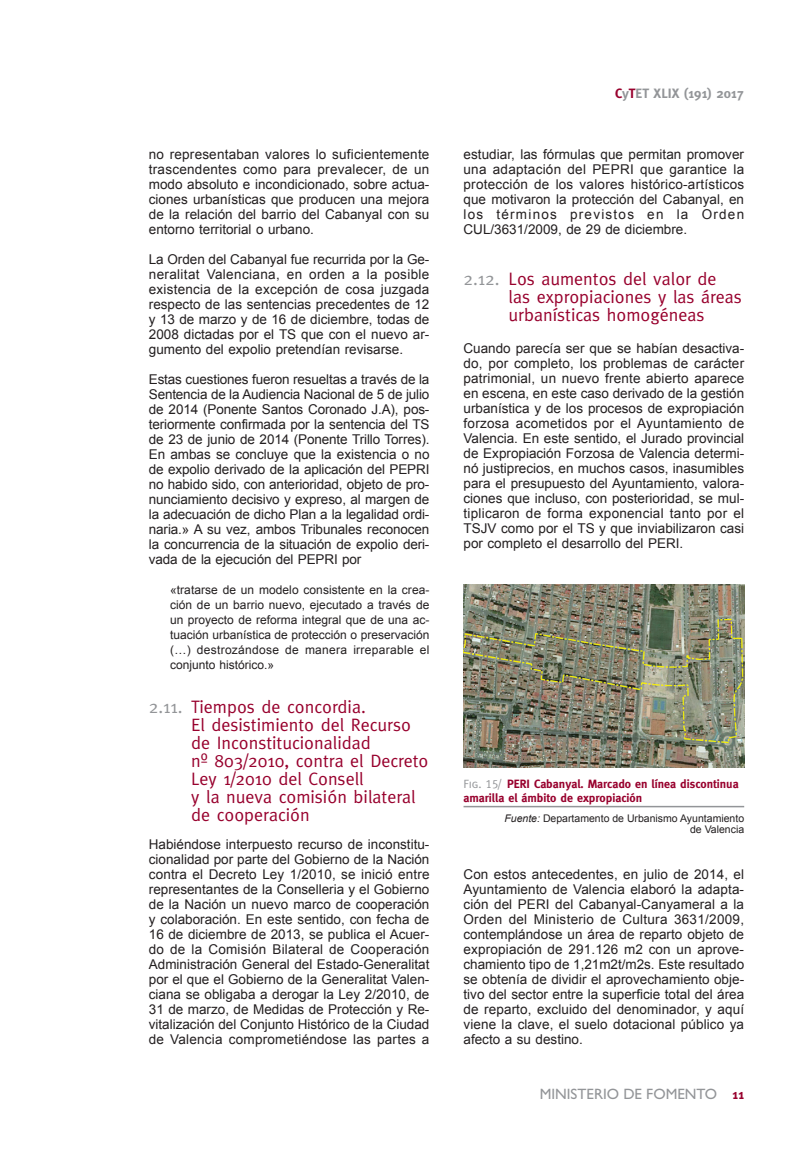
<style>
.page{position:relative;width:808px;height:1149px;background:#fff}
.page>*{position:absolute;margin:0;border:0;box-sizing:border-box;transform-origin:0 0}
.t1{font:18px/18px "Meta";color:#98012d}
.t2{font:15px "Gill Sans";color:#939598}
.t3{font:13.5px/15px "Arial";color:#231f20;text-align:justify}
.t4{font:700 13.5px "Meta";color:#939598}
.t5{font:12px/15px "Arial";letter-spacing:.025em;color:#231f20;text-align:justify}
.t6{font:700 12px/13.2px "Meta";color:#98012d}
.t7{font:10.5px/11.6px "Arial";color:#231f20;text-align:right}
.s1{color:#939598}
.s2{color:#98012d}
.s3{font-family:"Meta Caps";font-weight:400;color:#939598}
.s4{font-style:italic}
.s5{font-family:"Meta";font-weight:700;font-size:13.5px;color:#98012d}
</style>
<div class="page">
<hr style="left:463px;top:805px;width:281px;height:2px;background:#939598">
<img style="left:463px;top:584px;width:281px;height:183px">
<p class="t3" style="left:149px;top:147px;width:282px">no representaban valores lo suficientemente trascendentes como para prevalecer, de un modo absoluto e incondicionado, sobre actua&shy;ciones urbanísticas que producen una mejora de la relación del barrio del Cabanyal con su entorno territorial o urbano.</p>
<p class="t3" style="left:149px;top:252px;width:282px">La Orden del Cabanyal fue recurrida por la Ge&shy;neralitat Valenciana, en orden a la posible existencia de la excepción de cosa juzgada respecto de las sentencias precedentes de 12 y 13 de marzo y de 16 de diciembre, todas de 2008 dictadas por el TS que con el nuevo ar&shy;gumento del expolio pretendían revisarse.</p>
<p class="t3" style="left:149px;top:372px;width:282px">Estas cuestiones fueron resueltas a través de la Sentencia de la Audiencia Nacional de 5 de julio de 2014 (Ponente Santos Coronado J.A), pos&shy;teriormente confirmada por la sentencia del TS de 23 de junio de 2014 (Ponente Trillo Torres).<br>En ambas se concluye que la existencia o no de expolio derivado de la aplicación del PEPRI no habido sido, con anterioridad, objeto de pro&shy;nunciamiento decisivo y expreso, al margen de la adecuación de dicho Plan a la legalidad ordi&shy;naria.» A su vez, ambos Tribunales reconocen la concurrencia de la situación de expolio deri&shy;vada de la ejecución del PEPRI por</p>
<p class="t5" style="left:170px;top:582px;width:261px">«tratarse de un modelo consistente en la crea&shy;ción de un barrio nuevo, ejecutado a través de un proyecto de reforma integral que de una ac&shy;tuación urbanística de protección o preservación (…) destrozándose de manera irreparable el conjunto histórico.»</p>
<h1 class="t1" style="left:191px;top:698px;width:239px;text-indent:-42px"><span class="s1">2.11.</span> Tiempos de concordia.<br>El desistimiento del Recurso de Inconstitucionalidad<br>nº 803/2010, contra el Decreto<br>Ley 1/2010 del Consell<br>y la nueva comisión bilateral de cooperación</h1>
<p class="t3" style="left:149px;top:836px;width:282px">Habiéndose interpuesto recurso de inconstitu&shy;cionalidad por parte del Gobierno de la Nación contra el Decreto Ley 1/2010, se inició entre representantes de la Conselleria y el Gobierno de la Nación un nuevo marco de cooperación y colaboración. En este sentido, con fecha de 16 de diciembre de 2013, se publica el Acuer&shy;do de la Comisión Bilateral de Cooperación Administración General del Estado-Generalitat por el que el Gobierno de la Generalitat Valen&shy;ciana se obligaba a derogar la Ley 2/2010, de 31 de marzo, de Medidas de Protección y Re&shy;vitalización del Conjunto Histórico de la Ciudad de Valencia comprometiéndose las partes a</p>
<p class="t4" style="left:615px;top:88px;width:130px"><span class="s2">C</span>y<span class="s2">T</span>ET XLIX (191) 2017</p>
<p class="t3" style="left:463px;top:147px;width:282px">estudiar, las fórmulas que permitan promover una adaptación del PEPRI que garantice la protección de los valores histórico-artísticos que motivaron la protección del Cabanyal, en los términos previstos en la Orden CUL/3631/2009, de 29 de diciembre.</p>
<h1 class="t1" style="left:509px;top:271px;width:235px;text-indent:-45px"><span class="s1">2.12.</span> Los aumentos del valor de las expropiaciones y las áreas urbanísticas homogéneas</h1>
<p class="t3" style="left:463px;top:341px;width:282px">Cuando parecía ser que se habían desactiva&shy;do, por completo, los problemas de carácter patrimonial, un nuevo frente abierto aparece en escena, en este caso derivado de la gestión urbanística y de los procesos de expropiación forzosa acometidos por el Ayuntamiento de Valencia. En este sentido, el Jurado provincial de Expropiación Forzosa de Valencia determi&shy;nó justiprecios, en muchos casos, inasumibles para el presupuesto del Ayuntamiento, valora&shy;ciones que incluso, con posterioridad, se mul&shy;tiplicaron de forma exponencial tanto por el TSJV como por el TS y que inviabilizaron casi por completo el desarrollo del PERI.</p>
<p class="t6" style="left:463px;top:778px;width:277px"><span class="s3">Fig. 15/</span> PERI Cabanyal. Marcado en línea discontinua amarilla el ámbito de expropiación</p>
<p class="t7" style="left:504px;top:812px;width:241px"><span class="s4">Fuente:</span> Departamento de Urbanismo Ayuntamiento de Valencia</p>
<p class="t3" style="left:463px;top:866px;width:282px">Con estos antecedentes, en julio de 2014, el Ayuntamiento de Valencia elaboró la adapta&shy;ción del PERI del Cabanyal-Canyameral a la Orden del Ministerio de Cultura 3631/2009, contemplándose un área de reparto objeto de expropiación de 291.126 m2 con un aprove&shy;chamiento tipo de 1,21m2t/m2s. Este resultado se obtenía de dividir el aprovechamiento obje&shy;tivo del sector entre la superficie total del área de reparto, excluido del denominador, y aquí viene la clave, el suelo dotacional público ya afecto a su destino.</p>
<p class="t2" style="left:540px;top:1088px;width:206px">MINISTERIO DE FOMENTO <span class="s5">11</span></p>
</div>
